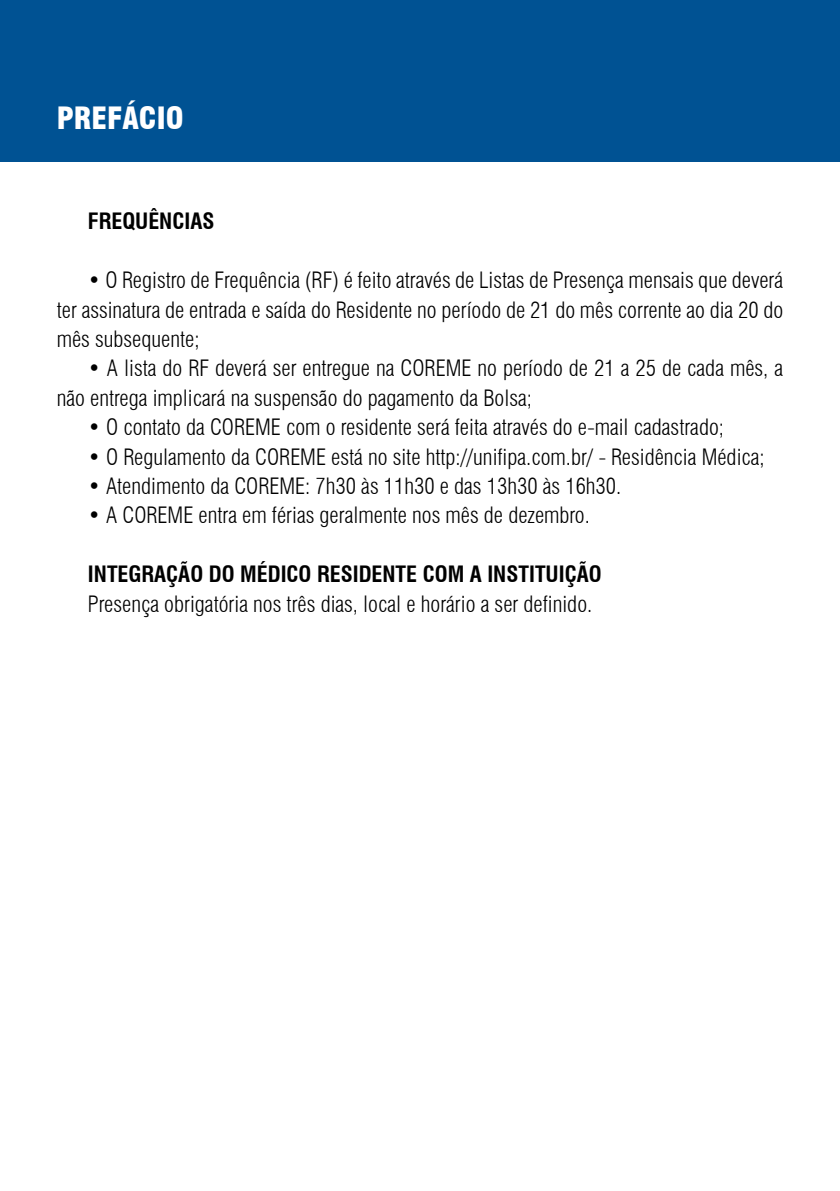
<style>
.page{position:relative;width:840px;height:1191px;background:#fff}
.page>*{position:absolute;margin:0;border:0;box-sizing:border-box;transform-origin:0 0}
.t1{font:900 condensed 30px "Swiss 721 BT";color:#fff}
.t2{font:300 condensed 22px/29.4px "Swiss 721 BT";color:#000;text-align:justify}
.t3{font:700 condensed 22px "Swiss 721 BT";color:#000}
</style>
<div class="page">
<div style="left:0;top:0;width:839px;height:161px;background:#005293"></div>
<h1 class="t1" style="left:57px;top:100px;width:128px">PREFÁCIO</h1>
<p class="t3" style="left:88px;top:208px;width:128px">FREQUÊNCIAS</p>
<p class="t2" style="left:57px;top:265px;width:727px;text-indent:31px">• O Registro de Frequência (RF) é feito através de Listas de Presença mensais que deverá ter assinatura de entrada e saída do Residente no período de 21 do mês corrente ao dia 20 do mês subsequente;</p>
<p class="t2" style="left:57px;top:354px;width:727px;text-indent:31px">• A lista do RF deverá ser entregue na COREME no período de 21 a 25 de cada mês, a não entrega implicará na suspensão do pagamento da Bolsa;</p>
<p class="t2" style="left:88px;top:412px;width:637px">• O contato da COREME com o residente será feita através do e-mail cadastrado;</p>
<p class="t2" style="left:88px;top:442px;width:678px">• O Regulamento da COREME está no site http://unifipa.com.br/ - Residência Médica;</p>
<p class="t2" style="left:88px;top:471px;width:534px">• Atendimento da COREME: 7h30 às 11h30 e das 13h30 às 16h30.</p>
<p class="t2" style="left:88px;top:501px;width:503px">• A COREME entra em férias geralmente nos mês de dezembro.</p>
<p class="t3" style="left:88px;top:561px;width:515px">INTEGRAÇÃO DO MÉDICO RESIDENTE COM A INSTITUIÇÃO</p>
<p class="t2" style="left:88px;top:589px;width:505px">Presença obrigatória nos três dias, local e horário a ser definido.</p>
</div>
